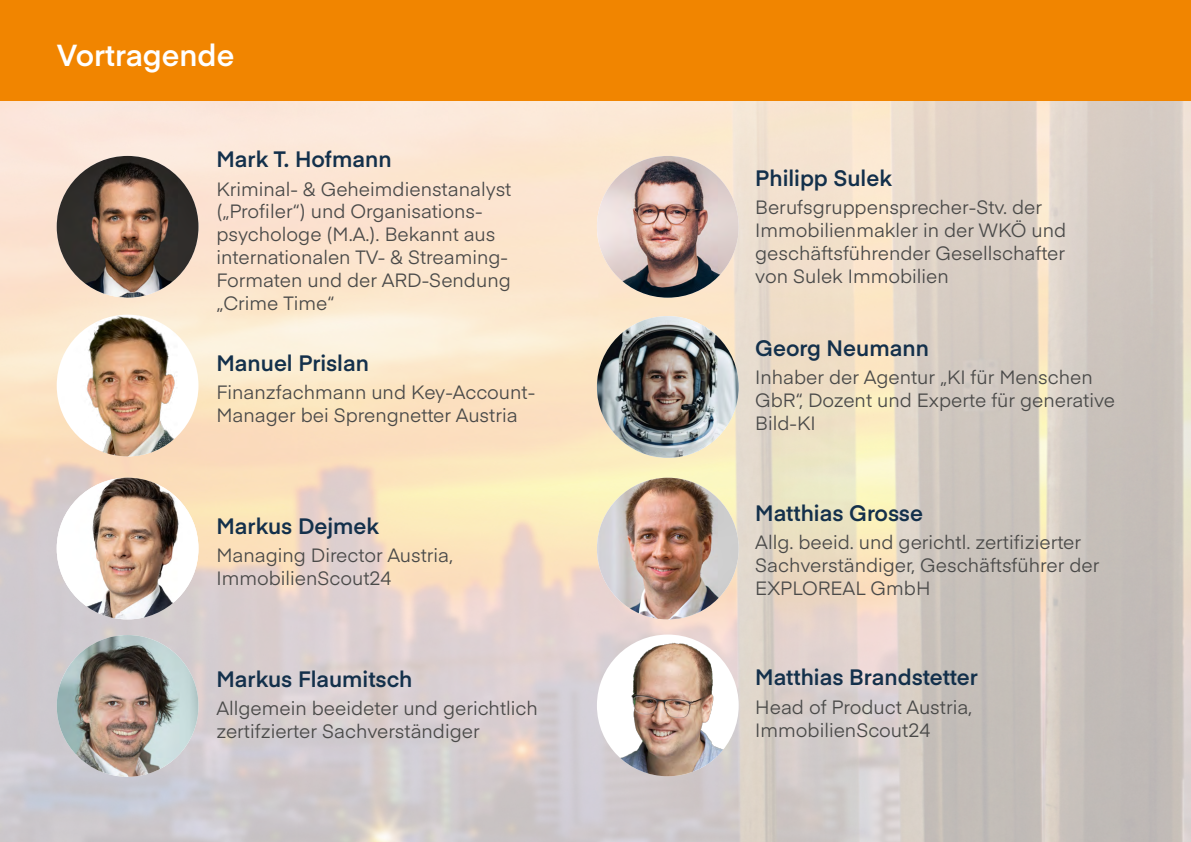
<style>
.page{position:relative;width:1191px;height:842px;background:#fff}
.page>*{position:absolute;margin:0;border:0;box-sizing:border-box;transform-origin:0 0}
.t1{font:600 30px "Eina 01";color:#fff}
.t2{font:600 22px "Eina 01";color:#13304b}
.t3{font:19px/22.8px "Eina 01";color:#4a4a49}
</style>
<div class="page">
<img style="left:0;top:101px;width:1191px;height:741px">
<div style="left:0;top:0;width:1191px;height:101px;background:#f18500"></div>
<img style="left:597px;top:634px;width:141px;height:142px;border-radius:71px">
<img style="left:597px;top:316px;width:141px;height:142px;border-radius:71px">
<img style="left:597px;top:478px;width:141px;height:141px;border-radius:71px">
<img style="left:597px;top:156px;width:141px;height:142px;border-radius:71px">
<img style="left:57px;top:635px;width:141px;height:142px;border-radius:71px">
<img style="left:57px;top:478px;width:141px;height:141px;border-radius:71px">
<img style="left:57px;top:156px;width:141px;height:142px;border-radius:71px">
<img style="left:57px;top:315px;width:141px;height:141px;border-radius:71px">
<h1 class="t1" style="left:57px;top:33px;width:179px">Vortragende</h1>
<p class="t2" style="left:216px;top:143px;width:177px">Mark T. Hofmann</p>
<p class="t3" style="left:216px;top:176px;width:296px">Kriminal- &amp; Geheimdienstanalyst („Profiler“) und Organisations&shy;psychologe (M.A.). Bekannt aus internationalen TV- &amp; Streaming-<br>Formaten und der ARD-Sendung „Crime Time“</p>
<p class="t2" style="left:216px;top:347px;width:154px">Manuel Prislan</p>
<p class="t3" style="left:216px;top:380px;width:320px">Finanzfachmann und Key-Account-<br>Manager bei Sprengnetter Austria</p>
<p class="t2" style="left:216px;top:510px;width:164px">Markus Dejmek</p>
<p class="t3" style="left:216px;top:543px;width:238px">Managing Director Austria,<br>ImmobilienScout24</p>
<p class="t2" style="left:216px;top:663px;width:198px">Markus Flaumitsch</p>
<p class="t3" style="left:216px;top:696px;width:323px">Allgemein beeideter und gerichtlich zertifzierter Sachverständiger</p>
<p class="t2" style="left:755px;top:161px;width:138px">Philipp Sulek</p>
<p class="t3" style="left:755px;top:195px;width:312px">Berufsgruppensprecher-Stv. der<br>Immobilienmakler in der WKÖ und geschäftsführender Gesellschafter von Sulek Immobilien</p>
<p class="t2" style="left:755px;top:332px;width:175px">Georg Neumann</p>
<p class="t3" style="left:755px;top:365px;width:361px">Inhaber der Agentur „KI für Menschen<br>GbR“, Dozent und Experte für generative<br>Bild-KI</p>
<p class="t2" style="left:755px;top:497px;width:169px">Matthias Grosse</p>
<p class="t3" style="left:755px;top:530px;width:346px">Allg. beeid. und gerichtl. zertifizierter<br>Sachverständiger, Geschäftsführer der<br>EXPLOREAL GmbH</p>
<p class="t2" style="left:755px;top:661px;width:224px">Matthias Brandstetter</p>
<p class="t3" style="left:755px;top:694px;width:219px">Head of Product Austria,<br>ImmobilienScout24</p>
</div>
